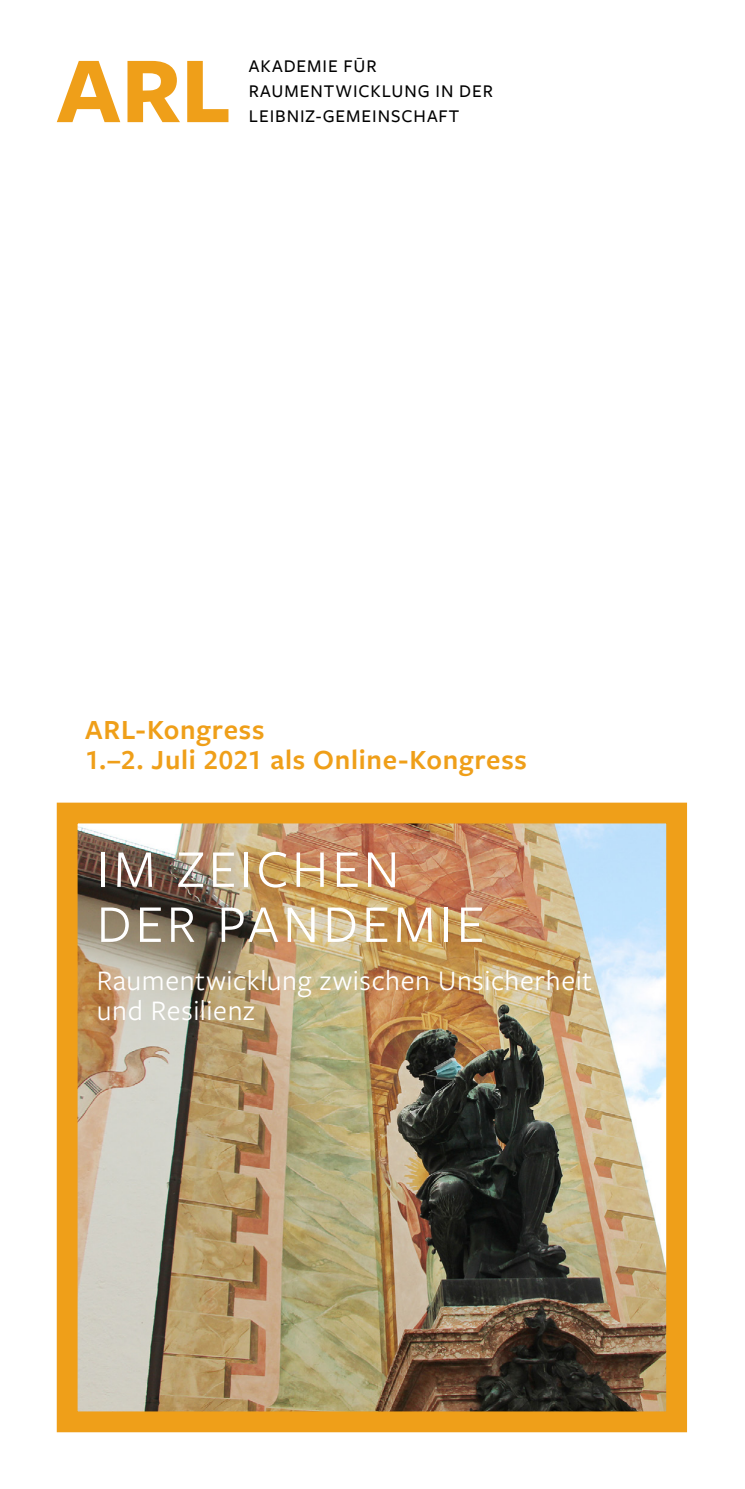
<style>
.page{position:relative;width:745px;height:1489px;background:#fff}
.page>*{position:absolute;margin:0;border:0;box-sizing:border-box;transform-origin:0 0}
.t1{font:55px/55px "Freight Sans Pro";letter-spacing:.065em;color:#fff}
.t2{font:29.5px/30px "Freight Sans Pro";letter-spacing:.02em;color:#fff}
.t3{font:600 28.75px/30px "Freight Sans Pro";letter-spacing:.025em;color:#ef9f19}
.t4{font:500 18.5px/24.8px "Freight Sans Pro";letter-spacing:.05em;color:#000}
</style>
<div class="page">
<img style="left:79px;top:824px;width:585px;height:585px">
<div style="left:57px;top:802px;width:629px;height:629px;border:21px solid #ef9f19"></div>
<svg style="left:57px;top:61px;width:63px;height:61px"></svg>
<svg style="left:127px;top:61px;width:53px;height:61px"></svg>
<svg style="left:187px;top:61px;width:41px;height:61px"></svg>
<p class="t4" style="left:249px;top:53px;width:245px">AKADEMIE FŪR<br>RAUMENTWICKLUNG IN DER<br>LEIBNIZ-GEMEINSCHAFT</p>
<h3 class="t3" style="left:85px;top:713px;width:443px">ARL-Kongress<br>1.–2. Juli 2021 als Online-Kongress</h3>
<h1 class="t1" style="left:97px;top:839px;width:389px">IM Zeichen der Pandemi e</h1>
<h2 class="t2" style="left:97px;top:963px;width:496px">Raumentwicklung zwischen Unsicherheit und Resilienz</h2>
</div>
